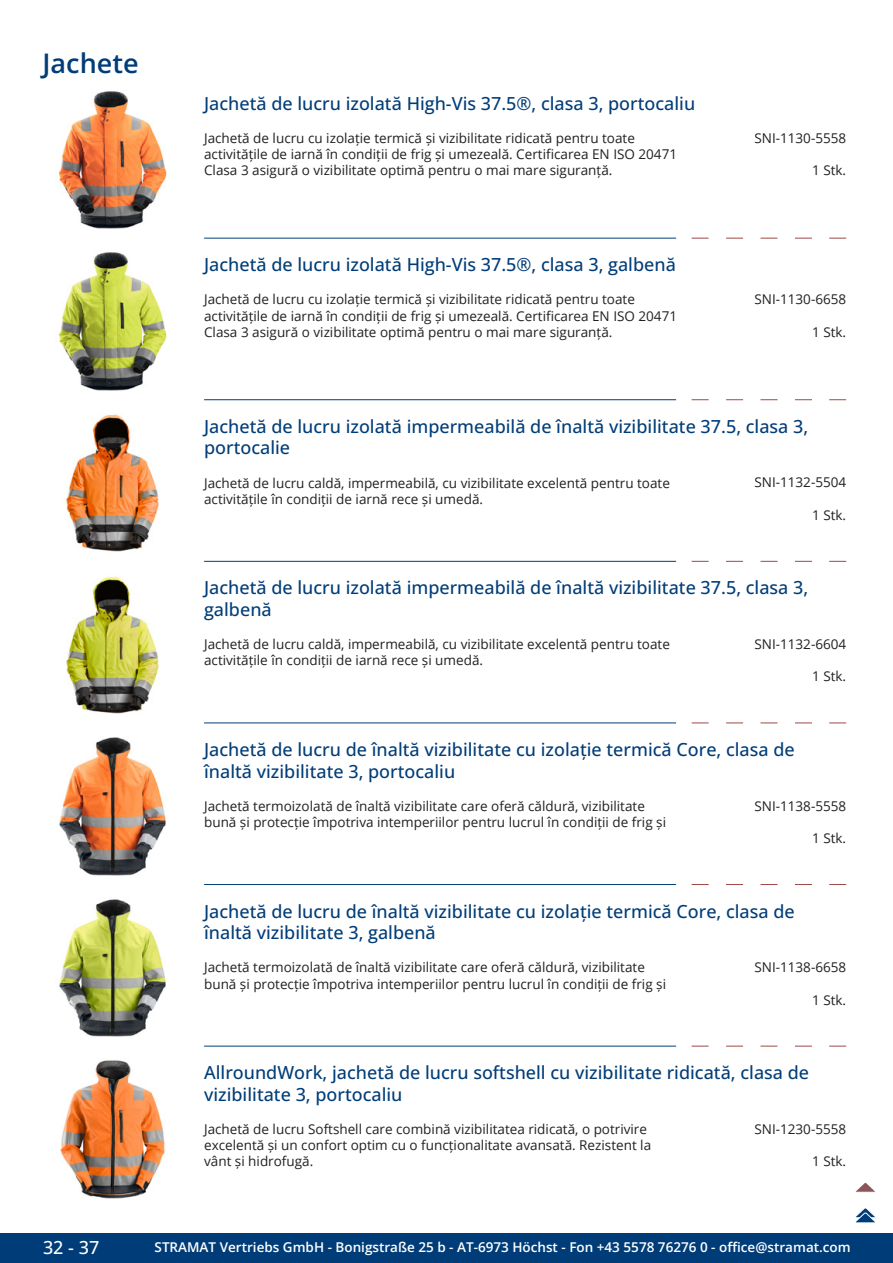
<style>
.page{position:relative;width:893px;height:1263px;background:#fff}
.page>*{position:absolute;margin:0;border:0;box-sizing:border-box;transform-origin:0 0}
.GruppeName{font:600 27px "Open Sans";color:#003d78}
.ArtikelName{font:500 18px/21.6px "Open Sans";color:#003d78}
.t1{font:500 18px "Open Sans";color:#fff}
.Beschreibung{font:13.5px/16.2px "Open Sans";color:#231f20}
.ArtikelNummer{font:13.5px "Open Sans";color:#231f20}
.t2{font:600 13.5px "Open Sans";color:#fff}
</style>
<div class="page">
<div style="left:0;top:1233px;width:893px;height:30px;background:#003d78"></div>
<img style="left:58px;top:91px;width:109px;height:138px">
<img style="left:59px;top:252px;width:108px;height:139px">
<svg style="left:692px;top:238px;width:17px;height:1px"></svg>
<svg style="left:726px;top:238px;width:17px;height:1px"></svg>
<svg style="left:760px;top:238px;width:17px;height:1px"></svg>
<svg style="left:795px;top:238px;width:17px;height:1px"></svg>
<svg style="left:829px;top:238px;width:17px;height:1px"></svg>
<hr style="left:204px;top:238px;width:472px;height:1px;background:#003d78">
<img style="left:66px;top:414px;width:94px;height:138px">
<svg style="left:692px;top:399px;width:17px;height:1px"></svg>
<svg style="left:726px;top:399px;width:17px;height:1px"></svg>
<svg style="left:760px;top:399px;width:17px;height:1px"></svg>
<svg style="left:795px;top:399px;width:17px;height:1px"></svg>
<svg style="left:829px;top:399px;width:17px;height:1px"></svg>
<hr style="left:204px;top:399px;width:472px;height:1px;background:#003d78">
<img style="left:66px;top:576px;width:93px;height:138px">
<svg style="left:692px;top:561px;width:17px;height:1px"></svg>
<svg style="left:726px;top:561px;width:17px;height:1px"></svg>
<svg style="left:760px;top:561px;width:17px;height:1px"></svg>
<svg style="left:795px;top:561px;width:17px;height:1px"></svg>
<svg style="left:829px;top:561px;width:17px;height:1px"></svg>
<hr style="left:204px;top:561px;width:472px;height:1px;background:#003d78">
<img style="left:59px;top:737px;width:107px;height:139px">
<svg style="left:692px;top:723px;width:17px;height:1px"></svg>
<svg style="left:726px;top:723px;width:17px;height:1px"></svg>
<svg style="left:760px;top:723px;width:17px;height:1px"></svg>
<svg style="left:795px;top:723px;width:17px;height:1px"></svg>
<svg style="left:829px;top:723px;width:17px;height:1px"></svg>
<hr style="left:204px;top:723px;width:472px;height:1px;background:#003d78">
<img style="left:59px;top:899px;width:107px;height:138px">
<svg style="left:692px;top:884px;width:17px;height:1px"></svg>
<svg style="left:726px;top:884px;width:17px;height:1px"></svg>
<svg style="left:760px;top:884px;width:17px;height:1px"></svg>
<svg style="left:795px;top:884px;width:17px;height:1px"></svg>
<svg style="left:829px;top:884px;width:17px;height:1px"></svg>
<hr style="left:204px;top:884px;width:472px;height:1px;background:#003d78">
<img style="left:60px;top:1060px;width:105px;height:139px">
<svg style="left:692px;top:1046px;width:17px;height:1px"></svg>
<svg style="left:726px;top:1046px;width:17px;height:1px"></svg>
<svg style="left:760px;top:1046px;width:17px;height:1px"></svg>
<svg style="left:795px;top:1046px;width:17px;height:1px"></svg>
<svg style="left:829px;top:1046px;width:17px;height:1px"></svg>
<hr style="left:204px;top:1046px;width:472px;height:1px;background:#003d78">
<svg style="left:856px;top:1183px;width:19px;height:9px"></svg>
<svg style="left:855px;top:1208px;width:21px;height:15px"></svg>
<p class="GruppeName" style="left:43px;top:44px;width:98px">Jachete</p>
<p class="ArtikelName" style="left:204px;top:92px;width:493px">Jachetă de lucru izolată High-Vis 37.5®, clasa 3, portocaliu</p>
<p class="Beschreibung" style="left:204px;top:129px;width:474px">Jachetă de lucru cu izolație termică și vizibilitate ridicată pentru toate activitățile de iarnă în condiții de frig și umezeală. Certificarea EN ISO 20471<br>Clasa 3 asigură o vizibilitate optimă pentru o mai mare siguranță.</p>
<p class="ArtikelNummer" style="left:754px;top:128px;width:93px">SNI-1130-5558</p>
<p class="ArtikelNummer" style="left:812px;top:161px;width:36px">1 Stk.</p>
<p class="ArtikelName" style="left:204px;top:253px;width:473px">Jachetă de lucru izolată High-Vis 37.5®, clasa 3, galbenă</p>
<p class="Beschreibung" style="left:204px;top:291px;width:474px">Jachetă de lucru cu izolație termică și vizibilitate ridicată pentru toate activitățile de iarnă în condiții de frig și umezeală. Certificarea EN ISO 20471<br>Clasa 3 asigură o vizibilitate optimă pentru o mai mare siguranță.</p>
<p class="ArtikelNummer" style="left:754px;top:290px;width:93px">SNI-1130-6658</p>
<p class="ArtikelNummer" style="left:812px;top:322px;width:36px">1 Stk.</p>
<p class="ArtikelName" style="left:204px;top:415px;width:606px">Jachetă de lucru izolată impermeabilă de înaltă vizibilitate 37.5, clasa 3, portocalie</p>
<p class="Beschreibung" style="left:204px;top:474px;width:467px">Jachetă de lucru caldă, impermeabilă, cu vizibilitate excelentă pentru toate activitățile în condiții de iarnă rece și umedă.</p>
<p class="ArtikelNummer" style="left:754px;top:473px;width:93px">SNI-1132-5504</p>
<p class="ArtikelNummer" style="left:812px;top:506px;width:36px">1 Stk.</p>
<p class="ArtikelName" style="left:204px;top:576px;width:606px">Jachetă de lucru izolată impermeabilă de înaltă vizibilitate 37.5, clasa 3, galbenă</p>
<p class="Beschreibung" style="left:204px;top:636px;width:467px">Jachetă de lucru caldă, impermeabilă, cu vizibilitate excelentă pentru toate activitățile în condiții de iarnă rece și umedă.</p>
<p class="ArtikelNummer" style="left:754px;top:635px;width:93px">SNI-1132-6604</p>
<p class="ArtikelNummer" style="left:812px;top:667px;width:36px">1 Stk.</p>
<p class="ArtikelName" style="left:204px;top:738px;width:592px">Jachetă de lucru de înaltă vizibilitate cu izolație termică Core, clasa de înaltă vizibilitate 3, portocaliu</p>
<p class="Beschreibung" style="left:204px;top:797px;width:463px">Jachetă termoizolată de înaltă vizibilitate care oferă căldură, vizibilitate bună și protecție împotriva intemperiilor pentru lucrul în condiții de frig și</p>
<p class="ArtikelNummer" style="left:754px;top:796px;width:93px">SNI-1138-5558</p>
<p class="ArtikelNummer" style="left:812px;top:829px;width:36px">1 Stk.</p>
<p class="ArtikelName" style="left:204px;top:900px;width:592px">Jachetă de lucru de înaltă vizibilitate cu izolație termică Core, clasa de înaltă vizibilitate 3, galbenă</p>
<p class="Beschreibung" style="left:204px;top:959px;width:463px">Jachetă termoizolată de înaltă vizibilitate care oferă căldură, vizibilitate bună și protecție împotriva intemperiilor pentru lucrul în condiții de frig și</p>
<p class="ArtikelNummer" style="left:754px;top:958px;width:93px">SNI-1138-6658</p>
<p class="ArtikelNummer" style="left:812px;top:990px;width:36px">1 Stk.</p>
<p class="ArtikelName" style="left:204px;top:1061px;width:606px">AllroundWork, jachetă de lucru softshell cu vizibilitate ridicată, clasa de vizibilitate 3, portocaliu</p>
<p class="Beschreibung" style="left:204px;top:1120px;width:449px">Jachetă de lucru Softshell care combină vizibilitatea ridicată, o potrivire excelentă și un confort optim cu o funcționalitate avansată. Rezistent la vânt și hidrofugă.</p>
<p class="ArtikelNummer" style="left:754px;top:1120px;width:93px">SNI-1230-5558</p>
<p class="ArtikelNummer" style="left:812px;top:1152px;width:36px">1 Stk.</p>
<h2 class="t1" style="left:43px;top:1234px;width:58px">32 - 37</h2>
<p class="t2" style="left:155px;top:1238px;width:698px">STRAMAT Vertriebs GmbH - Bonigstraße 25 b - AT-6973 Höchst - Fon +43 5578 76276 0 - office@stramat.com</p>
</div>
